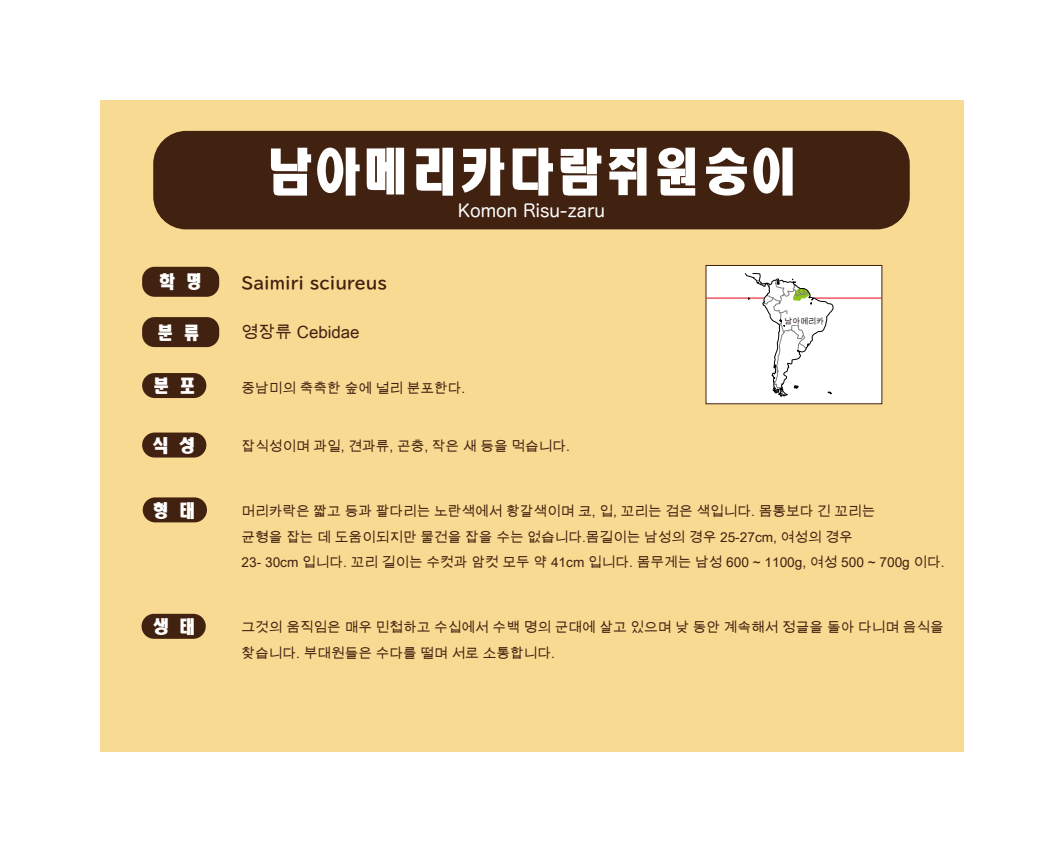
<style>
.page{position:relative;width:1063px;height:851px;background:#fff}
.page>*{position:absolute;margin:0;border:0;box-sizing:border-box;transform-origin:0 0}
.t1{font:53.78px "JCH Ead A";color:#fff}
.t2{font:18.9px "JCH Ead A";color:#fff}
.t3{font:17.62px "Hira Maru Pro N W4";color:#fff}
.t4{font:16.88px "Arial Unicode MS";color:#41210f}
.t5{font:700 16.05px "TBUDR Go Std";color:#41210f}
.t6{font:13.65px/25.7px "Arial Unicode MS";color:#41210f}
.t7{font:7.95px "Arial Unicode MS";color:#221815}
</style>
<div class="page">
<div style="left:100px;top:100px;width:863px;height:651px;background:#f9da93"></div>
<div style="left:153px;top:131px;width:757px;height:98px;background:#41210f;border-radius:33px"></div>
<div style="left:142px;top:373px;width:64px;height:25px;background:#41210f;border-radius:12px"></div>
<div style="left:142px;top:267px;width:77px;height:30px;background:#41210f;border-radius:12px"></div>
<div style="left:142px;top:317px;width:77px;height:30px;background:#41210f;border-radius:12px"></div>
<div style="left:142px;top:432px;width:64px;height:25px;background:#41210f;border-radius:12px"></div>
<div style="left:142px;top:613px;width:64px;height:25px;background:#41210f;border-radius:12px"></div>
<div style="left:143px;top:497px;width:64px;height:25px;background:#41210f;border-radius:12px"></div>
<div style="left:706px;top:265px;width:176px;height:138px;background:#fff"></div>
<hr style="left:706px;top:298px;width:175px;height:1px;background:#e60012">
<svg style="left:745px;top:273px;width:88px;height:124px"></svg>
<h1 class="t1" style="left:265px;top:144px;width:534px">남아메리카다람쥐원숭이</h1>
<p class="t3" style="left:458px;top:195px;width:149px">Komon Risu-zaru</p>
<h2 class="t2" style="left:159px;top:272px;width:45px">학 명</h2>
<h2 class="t2" style="left:156px;top:323px;width:45px">분 류</h2>
<p class="t5" style="left:242px;top:269px;width:147px">Saimiri sciureus</p>
<p class="t4" style="left:242px;top:320px;width:120px">영장류 Cebidae</p>
<p class="t7" style="left:784px;top:315px;width:41px">남아메리카</p>
<h2 class="t2" style="left:152px;top:375px;width:45px">분 포</h2>
<p class="t6" style="left:242px;top:375px;width:225px">중남미의 축축한 숲에 널리 분포한다.</p>
<h2 class="t2" style="left:152px;top:436px;width:45px">식 성</h2>
<p class="t6" style="left:242px;top:433px;width:330px">잡식성이며 과일, 견과류, 곤충, 작은 새 등을 먹습니다.</p>
<h2 class="t2" style="left:152px;top:501px;width:45px">형 태</h2>
<p class="t6" style="left:242px;top:498px;width:705px">머리카락은 짧고 등과 팔다리는 노란색에서 황갈색이며 코, 입, 꼬리는 검은 색입니다. 몸통보다 긴 꼬리는<br>균형을 잡는 데 도움이되지만 물건을 잡을 수는 없습니다.몸길이는 남성의 경우 25-27cm, 여성의 경우<br>23- 30cm 입니다. 꼬리 길이는 수컷과 암컷 모두 약 41cm 입니다. 몸무게는 남성 600 ~ 1100g, 여성 500 ~ 700g 이다.</p>
<h2 class="t2" style="left:152px;top:616px;width:45px">생 태</h2>
<p class="t6" style="left:242px;top:614px;width:704px">그것의 움직임은 매우 민첩하고 수십에서 수백 명의 군대에 살고 있으며 낮 동안 계속해서 정글을 돌아 다니며 음식을 찾습니다. 부대원들은 수다를 떨며 서로 소통합니다.</p>
</div>
